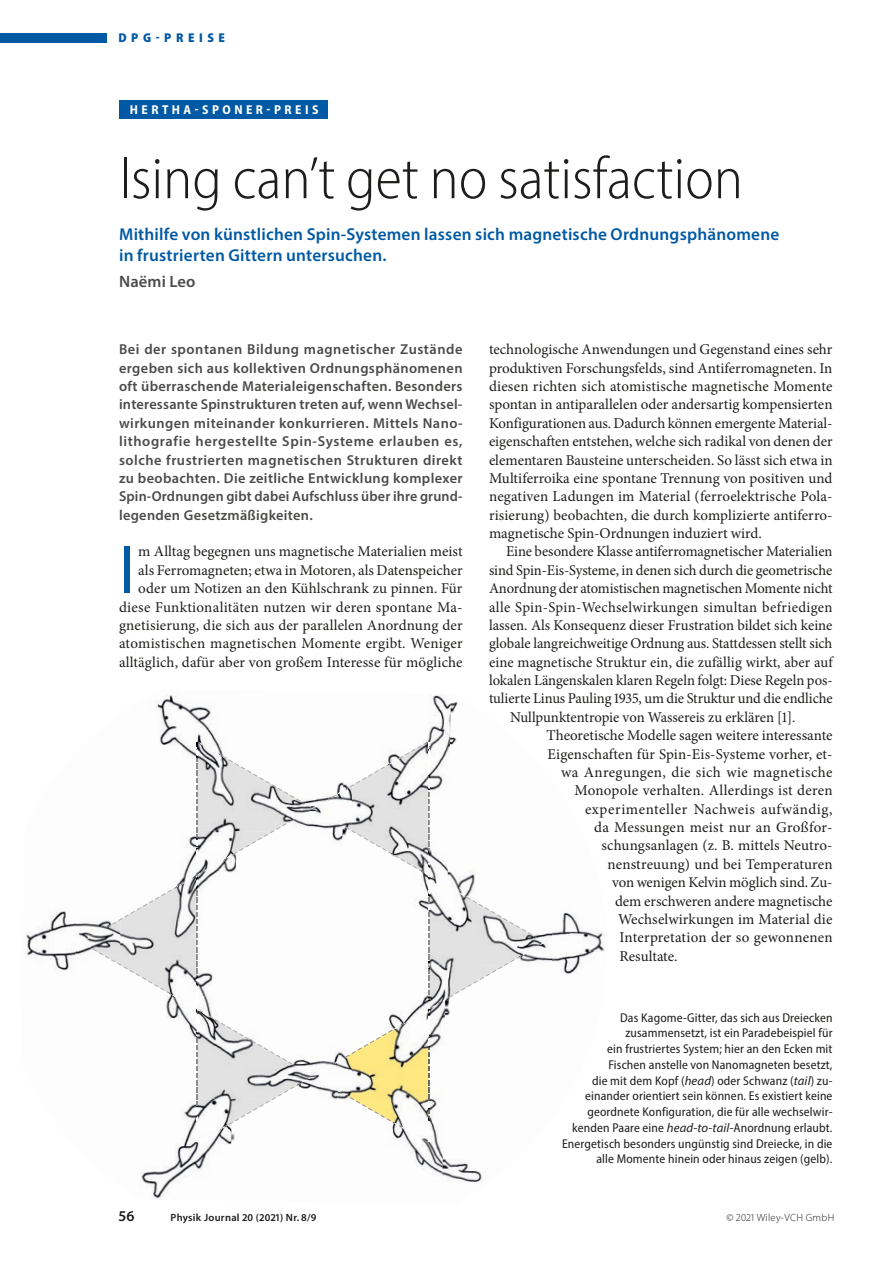
<style>
.page{position:relative;width:893px;height:1263px;background:#fff}
.page>*{position:absolute;margin:0;border:0;box-sizing:border-box;transform-origin:0 0}
.t1{font:semi-condensed 69.6px "Myriad Pro";color:#0059a4}
.t2{font:300 semi-condensed 60px "Myriad Pro";color:#1d1d1b}
.t3{font:600 17.25px/21.8px "Myriad Pro";letter-spacing:.01em;color:#0059a4}
.t4{font:600 16.5px "Myriad Pro";letter-spacing:.01em;color:#4b4b4a}
.t5{font:15px/18.5px "Minion Pro";color:#1d1d1b;text-align:right}
.t6{font:15px "Minion Pro";letter-spacing:.025em;color:#1d1d1b}
.t7{font:15px "Minion Pro";letter-spacing:.04em;color:#1d1d1b}
.t8{font:15px "Minion Pro";letter-spacing:.02em;color:#1d1d1b}
.t9{font:600 15px "Myriad Pro";color:#1d1d1b}
.t10{font:600 14.4px/18.3px "Myriad Pro";letter-spacing:.015em;color:#4b4b4a;text-align:justify}
.t11{font:700 semi-condensed 12.9px "Myriad Pro";letter-spacing:.27em;color:#fff}
.t12{font:semi-condensed 12.75px/15.8px "Myriad Pro";letter-spacing:.01em;color:#1d1d1b;text-align:right}
.t13{font:900 semi-condensed 12.75px "Myriad Pro";letter-spacing:.36em;color:#0059a4}
.t14{font:600 10.5px "Myriad Pro";letter-spacing:.03em;color:#1d1d1b}
.t15{font:300 10.5px "Myriad Pro";letter-spacing:.03em;color:#1d1d1b}
.s1{font-style:italic;font-stretch:normal}
</style>
<div class="page">
<div style="left:0;top:33px;width:106px;height:9px;background:#0059a4"></div>
<div style="left:119px;top:100px;width:208px;height:18px;background:#0059a4"></div>
<img style="left:451px;top:701px;width:7px;height:41px">
<img style="left:426px;top:694px;width:25px;height:48px">
<img style="left:154px;top:694px;width:63px;height:48px">
<img style="left:553px;top:912px;width:52px;height:39px">
<img style="left:25px;top:910px;width:48px;height:32px">
<img style="left:545px;top:932px;width:8px;height:29px">
<img style="left:73px;top:923px;width:8px;height:32px">
<img style="left:549px;top:951px;width:54px;height:23px">
<img style="left:26px;top:942px;width:50px;height:29px">
<img style="left:444px;top:1158px;width:38px;height:24px">
<img style="left:408px;top:1142px;width:36px;height:34px">
<img style="left:140px;top:1142px;width:91px;height:58px">
<img style="left:197px;top:1142px;width:35px;height:1px">
<svg style="left:81px;top:742px;width:464px;height:400px"></svg>
<p class="t13" style="left:118px;top:30px;width:108px">DPG-PREISE</p>
<p class="t11" style="left:130px;top:101px;width:190px">HERTHA-SPONER-PREIS</p>
<h2 class="t2" style="left:119px;top:142px;width:625px">Ising can’t get no satisfaction</h2>
<p class="t3" style="left:119px;top:222px;width:662px">Mithilfe von künstlichen Spin-Systemen lassen sich magnetische Ordnungsphänomene in frustrierten Gittern untersuchen.</p>
<p class="t4" style="left:119px;top:271px;width:78px">Naëmi Leo</p>
<p class="t10" style="left:119px;top:340px;width:345px">Bei der spontanen Bildung magnetischer Zustände ergeben sich aus kollektiven Ordnungsphänomenen oft überraschende Materialeigenschaften. Besonders interessante Spinstrukturen treten auf, wenn Wechsel&shy;wirkungen miteinander konkurrieren. Mittels Nano&shy;lithografie hergestellte Spin-Systeme erlauben es, solche frustrierten magnetischen Strukturen direkt zu beobachten. Die zeitliche Entwicklung komplexer Spin-Ordnungen gibt dabei Aufschluss über ihre grund&shy;legenden Gesetz mäßigkeiten.</p>
<h1 class="t1" style="left:119px;top:527px;width:17px">I</h1>
<p class="t5" style="left:119px;top:542px;width:345px">m Alltag begegnen uns magnetische Materialien meist als Ferromagneten; etwa in Motoren, als Datenspeicher oder um Notizen an den Kühlschrank zu pinnen. Für diese Funktionalitäten nutzen wir deren spontane Ma&shy;gnetisierung, die sich aus der parallelen Anordnung der atomistischen magnetischen Momente ergibt. Weniger alltäglich, dafür aber von großem Interesse für mögliche</p>
<p class="t5" style="left:489px;top:340px;width:345px;text-align:justify">technologische Anwendungen und Gegenstand eines sehr produktiven Forschungsfelds, sind Antiferromagneten. In diesen richten sich atomistische magnetische Momente spontan in antiparallelen oder andersartig kompensierten Konfigurationen aus. Dadurch können emergente Material&shy;eigenschaften entstehen, welche sich radikal von denen der elementaren Bausteine unterscheiden. So lässt sich etwa in Multiferroika eine spontane Trennung von posi tiven und negativen Ladungen im Material (ferroelektrische Pola&shy;risierung) beobachten, die durch komplizierte antiferro&shy;magnetische Spin-Ordnungen induziert wird.</p>
<p class="t5" style="left:506px;top:542px;width:328px">Eine besondere Klasse antiferromagnetischer Materia lien</p>
<p class="t5" style="left:489px;top:561px;width:345px">sind Spin-Eis-Systeme, in denen sich durch die geometrische</p>
<p class="t5" style="left:489px;top:579px;width:345px">Anordnung der atomistischen magnetischen Momente nicht</p>
<p class="t6" style="left:489px;top:597px;width:345px">alle Spin-Spin-Wechselwirkungen simultan befriedigen</p>
<p class="t5" style="left:489px;top:616px;width:345px">lassen. Als Konsequenz dieser Frustration bildet sich keine</p>
<p class="t5" style="left:489px;top:634px;width:345px">globale langreichweitige Ordnung aus. Stattdessen stellt sich</p>
<p class="t5" style="left:489px;top:653px;width:345px">eine magnetische Struktur ein, die zufällig wirkt, aber auf</p>
<p class="t5" style="left:489px;top:671px;width:345px">lokalen Längenskalen klaren Regeln folgt: Diese Regeln pos-</p>
<p class="t5" style="left:489px;top:689px;width:345px">tulierte Linus Pauling 1935, um die Struktur und die endliche</p>
<p class="t5" style="left:510px;top:708px;width:287px">Nullpunktentropie von Wassereis zu erklären [1].</p>
<p class="t5" style="left:546px;top:726px;width:287px">Theoretische Modelle sagen weitere interessante</p>
<p class="t5" style="left:547px;top:745px;width:287px">Eigenschaften für Spin-Eis-Systeme vorher, et-</p>
<p class="t6" style="left:561px;top:762px;width:273px">wa Anregungen, die sich wie magnetische</p>
<p class="t5" style="left:574px;top:781px;width:260px">Monopole verhalten. Allerdings ist deren</p>
<p class="t7" style="left:585px;top:799px;width:249px">experimenteller Nachweis aufwändig,</p>
<p class="t8" style="left:594px;top:817px;width:240px">da Messungen meist nur an Großfor-</p>
<p class="t5" style="left:601px;top:836px;width:233px">schungsanlagen (z. B. mittels Neutro-</p>
<p class="t5" style="left:607px;top:855px;width:227px">nenstreuung) und bei Temperaturen</p>
<p class="t5" style="left:612px;top:873px;width:222px">von wenigen Kelvin möglich sind. Zu-</p>
<p class="t5" style="left:615px;top:892px;width:219px">dem erschweren andere magnetische</p>
<p class="t5" style="left:618px;top:910px;width:216px">Wechselwirkungen im Material die</p>
<p class="t5" style="left:619px;top:928px;width:215px">Interpretation der so gewonnenen</p>
<p class="t5" style="left:619px;top:947px;width:59px">Resultate.</p>
<p class="t12" style="left:562px;top:1009px;width:272px">Das Kagome-Gitter, das sich aus Dreiecken zusammensetzt, ist ein Parade beispiel für<br>ein frustriertes System; hier an den Ecken mit<br>Fischen anstelle von Nanomagneten besetzt,<br>die mit dem Kopf (<span class="s1">head</span>) oder Schwanz (<span class="s1">tail</span>) zu&shy;einander orientiert sein können. Es existiert keine geordnete Konfiguration, die für alle wechselwir&shy;kenden Paare eine <span class="s1">head-to-tail</span>-Anordnung erlaubt.<br>Ener getisch besonders ungüns tig sind Dreiecke, in die alle Momente hinein oder hinaus zeigen (gelb).</p>
<p class="t9" style="left:119px;top:1206px;width:17px">56</p>
<p class="t14" style="left:171px;top:1211px;width:148px">Physik Journal 20 (2021) Nr. 8/9</p>
<p class="t15" style="left:726px;top:1211px;width:109px">© 2021 Wiley-VCH GmbH</p>
</div>
